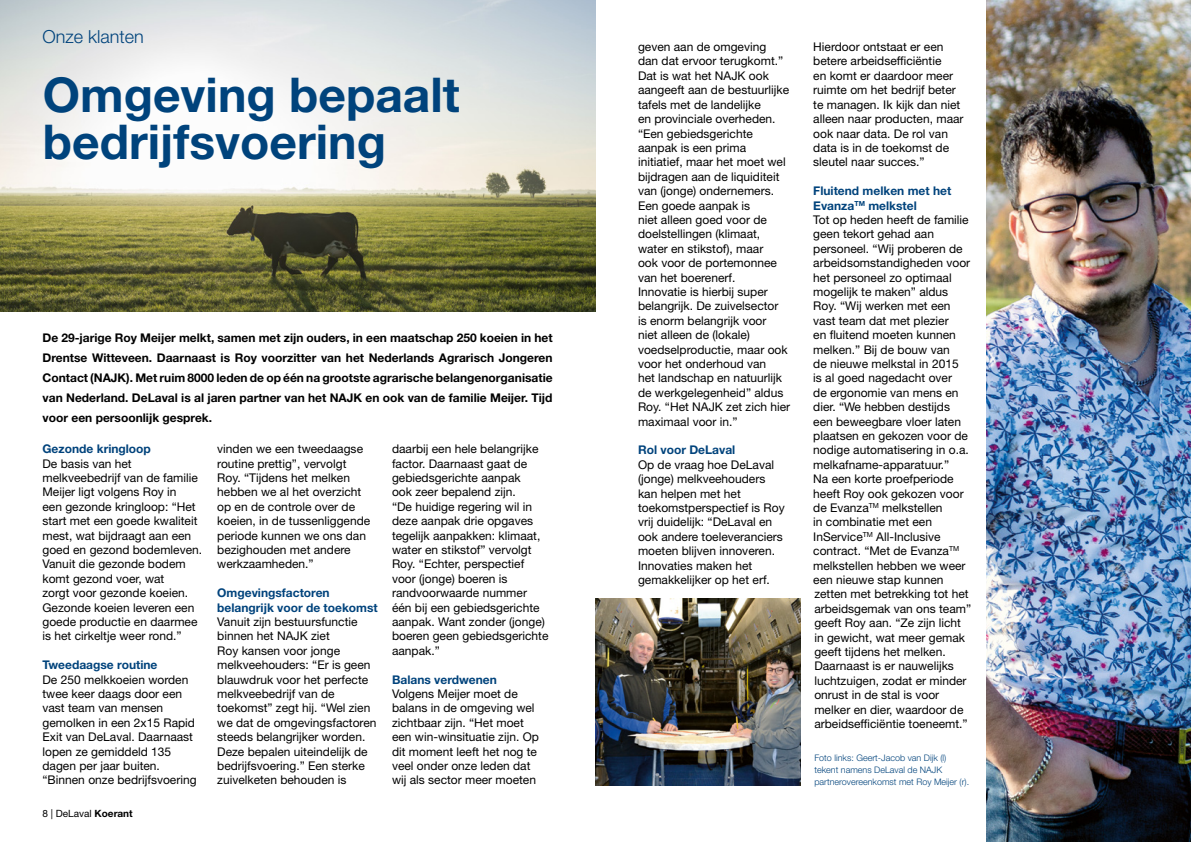
<style>
.page{position:relative;width:1191px;height:842px;background:#fff}
.page>*{position:absolute;margin:0;border:0;box-sizing:border-box;transform-origin:0 0}
.t1{font:700 48px/47px "Helvetica Neue LT Std";color:#00437c}
.t2{font:300 18px "Helvetica Neue LT Std";color:#00437c}
.t3{font:12px/14.4px "Helvetica Neue LT Std";color:#000}
.t4{font:700 12px/20px "Helvetica Neue LT Std";color:#000;text-align:justify}
.t5{font:700 12px/14.4px "Helvetica Neue LT Std";color:#00437c}
.t6{font:10px "Helvetica Neue LT Std";color:#000}
.t7{font:300 9px/12px "Helvetica Neue LT Std";color:#00437c}
.s1{font-weight:700}
</style>
<div class="page">
<img style="left:0;top:0;width:595px;height:311px">
<img style="left:986px;top:0;width:205px;height:842px">
<img style="left:595px;top:599px;width:205px;height:186px">
<p class="t2" style="left:43px;top:25px;width:103px">Onze klanten</p>
<p class="t1" style="left:43px;top:70px;width:418px">Omgeving bepaalt bedrijfsvoering</p>
<p class="t4" style="left:43px;top:328px;width:511px">De 29-jarige Roy Meijer melkt, samen met zijn ouders, in een maatschap 250 koeien in het Drentse Witteveen. Daarnaast is Roy voorzitter van het Nederlands Agrarisch Jongeren Contact (NAJK). Met ruim 8000 leden de op één na grootste agrarische belangenorganisatie van Nederland. DeLaval is al jaren partner van het NAJK en ook van de familie Meijer. Tijd voor een persoonlijk gesprek.</p>
<p class="t5" style="left:43px;top:441px;width:110px">Gezonde kringloop</p>
<p class="t3" style="left:43px;top:456px;width:161px">De basis van het melkveebedrijf van de familie<br>Meijer ligt volgens Roy in<br>een gezonde kringloop: “Het start met een goede kwaliteit mest, wat bijdraagt aan een goed en gezond bodemleven.<br>Vanuit die gezonde bodem komt gezond voer, wat<br>zorgt voor gezonde koeien.<br>Gezonde koeien leveren een goede productie en daarmee is het cirkeltje weer rond.”</p>
<p class="t5" style="left:43px;top:657px;width:116px">Tweedaagse routine</p>
<p class="t3" style="left:43px;top:672px;width:155px">De 250 melkkoeien worden twee keer daags door een vast team van mensen gemolken in een 2x15 Rapid<br>Exit van DeLaval. Daarnaast lopen ze gemiddeld 135 dagen per jaar buiten. “Binnen onze bedrijfsvoering</p>
<p class="t6" style="left:43px;top:808px;width:92px">8 | DeLaval <span class="s1">Koerant</span></p>
<p class="t3" style="left:217px;top:442px;width:154px">vinden we een tweedaagse routine prettig”, vervolgt<br>Roy. “Tijdens het melken hebben we al het overzicht op en de controle over de koeien, in de tussenliggende periode kunnen we ons dan bezighouden met andere werkzaamheden.”</p>
<p class="t5" style="left:217px;top:585px;width:162px">Omgevingsfactoren belangrijk voor de toekomst</p>
<p class="t3" style="left:217px;top:614px;width:161px">Vanuit zijn bestuursfunctie binnen het NAJK ziet<br>Roy kansen voor jonge melkveehouders: “Er is geen blauwdruk voor het perfecte melkveebedrijf van de toekomst” zegt hij. “Wel zien we dat de omgevingsfactoren steeds belangrijker worden.<br>Deze bepalen uiteindelijk de bedrijfsvoering.” Een sterke zuivelketen behouden is</p>
<p class="t3" style="left:392px;top:442px;width:158px">daarbij een hele belangrijke factor. Daarnaast gaat de gebiedsgerichte aanpak<br>ook zeer bepalend zijn.<br>“De huidige regering wil in deze aanpak drie opgaves tegelijk aanpakken: klimaat, water en stikstof” vervolgt<br>Roy. “Echter, perspectief voor (jonge) boeren is randvoorwaarde nummer één bij een gebiedsgerichte aanpak. Want zonder (jonge) boeren geen gebiedsgerichte aanpak.”</p>
<p class="t5" style="left:392px;top:672px;width:106px">Balans verdwenen</p>
<p class="t3" style="left:392px;top:686px;width:148px">Volgens Meijer moet de balans in de omgeving wel zichtbaar zijn. “Het moet een win-winsituatie zijn. Op dit moment leeft het nog te veel onder onze leden dat wij als sector meer moeten</p>
<p class="t3" style="left:638px;top:39px;width:154px">geven aan de omgeving<br>dan dat ervoor terugkomt.”<br>Dat is wat het NAJK ook aangeeft aan de bestuurlijke tafels met de landelijke<br>en provinciale overheden. “Een gebiedsgerichte aanpak is een prima initiatief, maar het moet wel bijdragen aan de liquiditeit van (jonge) ondernemers.<br>Een goede aanpak is<br>niet alleen goed voor de doelstellingen (klimaat, water en stikstof), maar<br>ook voor de portemonnee van het boerenerf.<br>Innovatie is hierbij super belangrijk. De zuivelsector<br>is enorm belangrijk voor<br>niet alleen de (lokale) voedselproductie, maar ook voor het onderhoud van<br>het landschap en natuurlijk de werkgelegenheid” aldus<br>Roy. “Het NAJK zet zich hier maximaal voor in.”</p>
<p class="t5" style="left:638px;top:443px;width:99px">Rol voor DeLaval</p>
<p class="t3" style="left:638px;top:457px;width:148px">Op de vraag hoe DeLaval (jonge) melkveehouders kan helpen met het toekomstperspectief is Roy vrij duidelijk: “DeLaval en ook andere toeleveranciers moeten blijven innoveren.<br>Innovaties maken het gemakkelijker op het erf.</p>
<p class="t3" style="left:813px;top:39px;width:152px">Hierdoor ontstaat er een betere arbeidsefficiëntie<br>en komt er daardoor meer ruimte om het bedrijf beter te managen. Ik kijk dan niet alleen naar producten, maar ook naar data. De rol van data is in de toekomst de sleutel naar succes.”</p>
<p class="t5" style="left:813px;top:183px;width:139px">Fluitend melken met het<br>Evanza<sup>TM</sup> melkstel</p>
<p class="t3" style="left:813px;top:212px;width:158px">Tot op heden heeft de familie geen tekort gehad aan personeel. “Wij proberen de arbeidsomstandigheden voor het personeel zo optimaal mogelijk te maken” aldus<br>Roy. “Wij werken met een vast team dat met plezier<br>en fluitend moeten kunnen melken.” Bij de bouw van<br>de nieuwe melkstal in 2015 is al goed nagedacht over<br>de ergonomie van mens en dier. “We hebben destijds een beweegbare vloer laten plaatsen en gekozen voor de nodige automatisering in o.a. melkafname-apparatuur.”</p>
<p class="t3" style="left:813px;top:471px;width:159px">Na een korte proefperiode heeft Roy ook gekozen voor de Evanza<sup>TM</sup> melkstellen<br>in combinatie met een<br>InService<sup>TM</sup> All-Inclusive contract. “Met de Evanza<sup>TM </sup>melkstellen hebben we weer een nieuwe stap kunnen zetten met betrekking tot het arbeidsgemak van ons team” geeft Roy aan. “Ze zijn licht in gewicht, wat meer gemak geeft tijdens het melken.<br>Daarnaast is er nauwelijks luchtzuigen, zodat er minder onrust in de stal is voor melker en dier, waardoor de arbeidsefficiëntie toeneemt.”</p>
<p class="t7" style="left:814px;top:752px;width:156px">Foto links: Geert-Jacob van Dijk (l) tekent namens DeLaval de NAJK partnerovereenkomst met Roy Meijer (r).</p>
</div>
